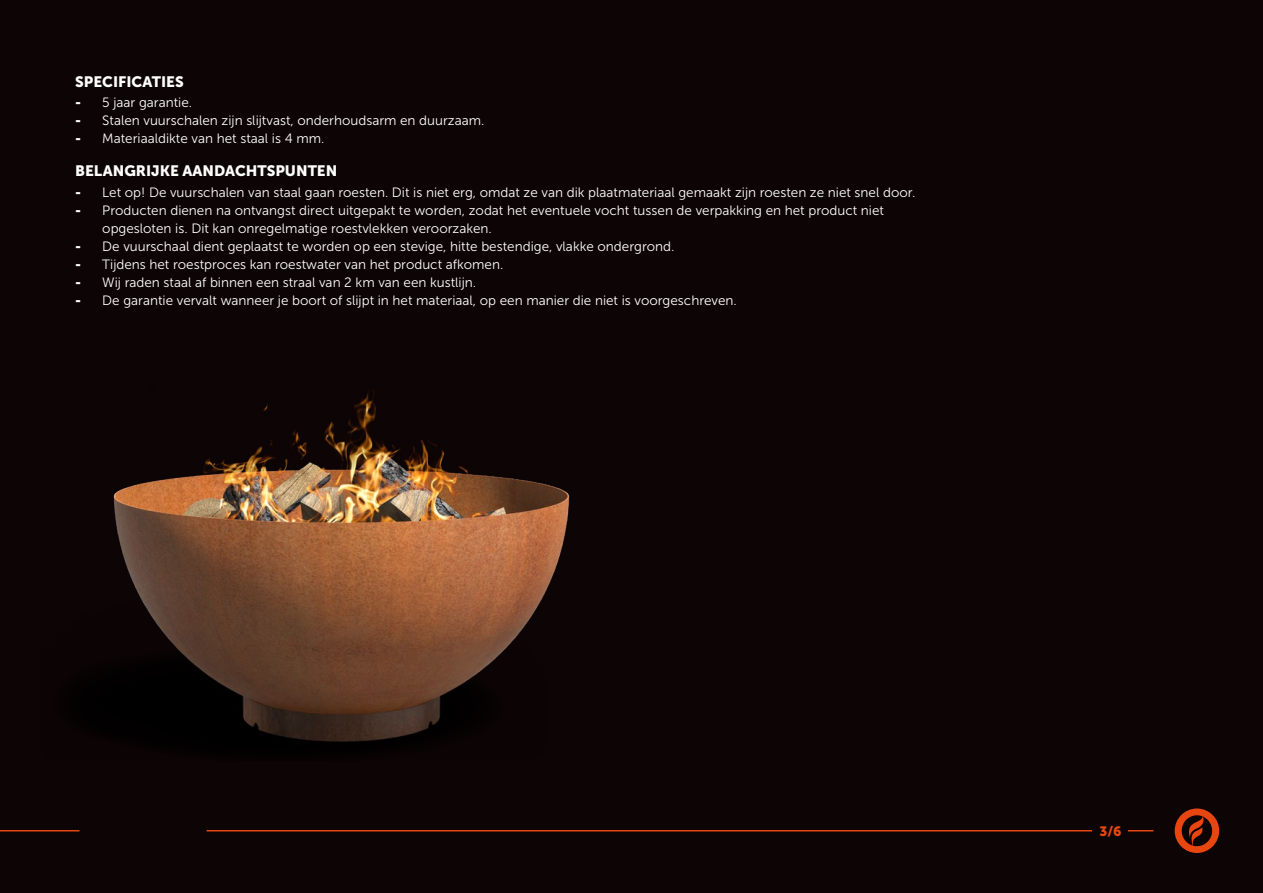
<style>
.page{position:relative;width:1263px;height:893px;background:#0d0405}
.page>*{position:absolute;margin:0;border:0;box-sizing:border-box;transform-origin:0 0}
.t1{font:15px "Museo Sans 900";color:#fff}
.t2{font:13.5px/18px "Museo Sans 300";color:#fff}
.t3{font:13.5px "Museo Sans 900";color:#e84610}
.s1{font-family:"Museo Sans 900"}
</style>
<div class="page">
<svg style="left:1128px;top:830px;width:25px;height:1px"></svg>
<hr style="left:0;top:830px;width:80px;height:1px;background:#e84610">
<hr style="left:207px;top:830px;width:885px;height:1px;background:#e84610">
<svg style="left:1175px;top:808px;width:44px;height:45px"></svg>
<img style="left:80px;top:390px;width:490px;height:363px">
<p class="t1" style="left:75px;top:73px;width:110px">SPECIFICATIES</p>
<p class="t2" style="left:75px;top:94px;width:118px"><span class="s1">-</span> 5 jaar garantie.</p>
<p class="t2" style="left:75px;top:112px;width:411px"><span class="s1">-</span> Stalen vuurschalen zijn slijtvast, onderhoudsarm en duurzaam.</p>
<p class="t2" style="left:75px;top:130px;width:251px"><span class="s1">-</span> Materiaaldikte van het staal is 4 mm.</p>
<p class="t1" style="left:75px;top:162px;width:264px">BELANGRIJKE AANDACHTSPUNTEN</p>
<p class="t2" style="left:75px;top:183px;width:842px"><span class="s1">-</span> Let op! De vuurschalen van staal gaan roesten. Dit is niet erg, omdat ze van dik plaatmateriaal gemaakt zijn roesten ze niet snel door.</p>
<p class="t2" style="left:102px;top:201px;width:783px;text-indent:-27px"><span class="s1">-</span> Producten dienen na ontvangst direct uitgepakt te worden, zodat het eventuele vocht tussen de verpakking en het product niet opgesloten is. Dit kan onregelmatige roestvlekken veroorzaken.</p>
<p class="t2" style="left:75px;top:237px;width:601px"><span class="s1">-</span> De vuurschaal dient geplaatst te worden op een stevige, hitte bestendige, vlakke ondergrond.</p>
<p class="t2" style="left:75px;top:255px;width:430px"><span class="s1">-</span> Tijdens het roestproces kan roestwater van het product afkomen.</p>
<p class="t2" style="left:75px;top:273px;width:402px"><span class="s1">-</span> Wij raden staal af binnen een straal van 2 km van een kustlijn.</p>
<p class="t2" style="left:75px;top:291px;width:663px"><span class="s1">-</span> De garantie vervalt wanneer je boort of slijpt in het materiaal, op een manier die niet is voorgeschreven.</p>
<p class="t3" style="left:1099px;top:823px;width:24px">3/6</p>
</div>
